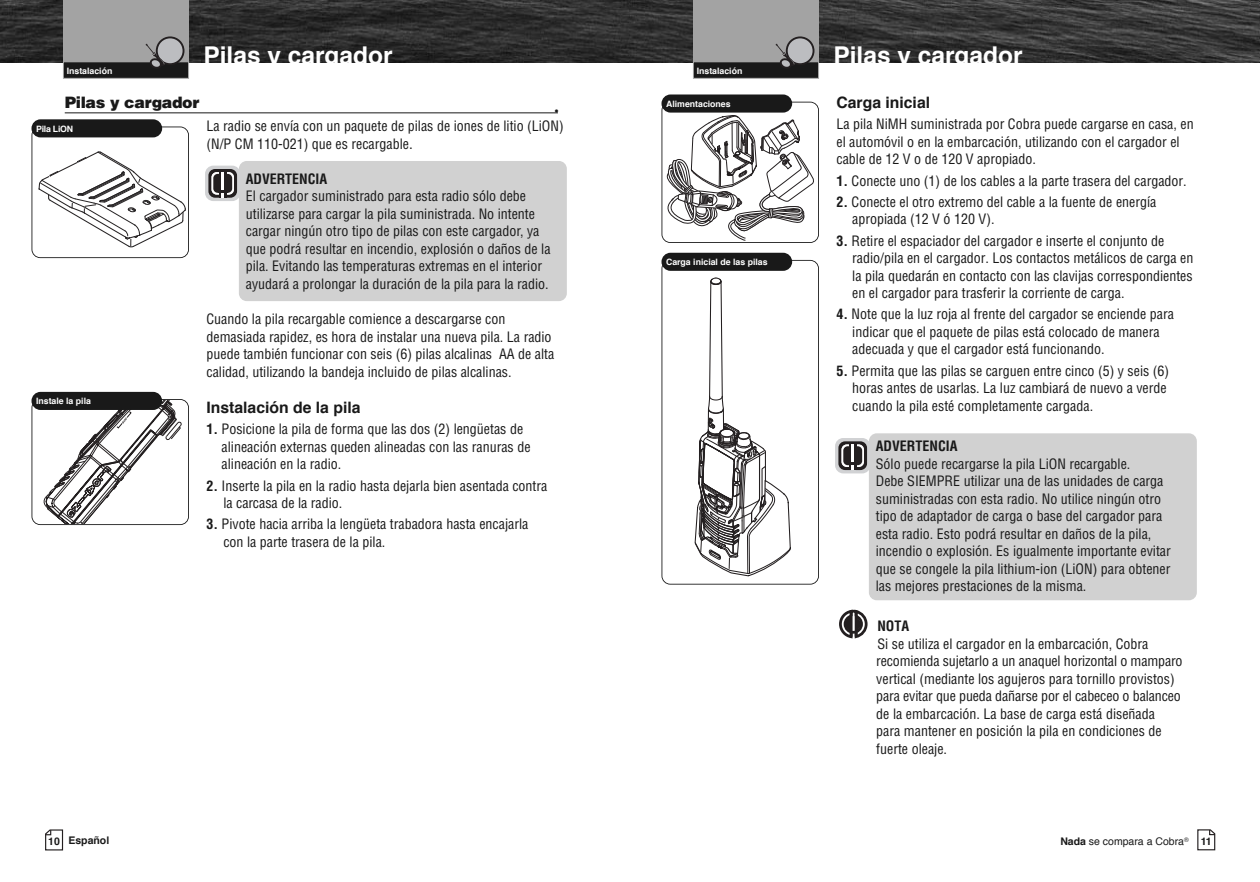
<style>
.page{position:relative;width:1260px;height:882px;background:#fff}
.page>*{position:absolute;margin:0;border:0;box-sizing:border-box;transform-origin:0 0}
.t1{font:700 24.5px "Helvetica";color:#fff}
.t2{font:700 15.75px "Helvetica";color:#191919}
.t3{font:900 15.75px "Helvetica LT Std";letter-spacing:-.02em;color:#191919}
.t4{font:condensed 14px/17.5px "Helvetica LT Std";color:#191919}
.t5{font:700 condensed 14px "Helvetica LT Std";color:#191919}
.t6{font:700 14px "Helvetica";color:#191919}
.t7{font:10.5px "Helvetica";color:#191919}
.t8{font:700 10.5px "Helvetica";color:#191919}
.t9{font:700 8.75px "Helvetica";color:#fff}
.t10{font:700 8.75px "Helvetica";letter-spacing:-.025em;color:#fff}
.t11{font:6.3px "Helvetica";color:#191919}
.s1{font-size:14.88px}
.s2{font-weight:700}
</style>
<div class="page">
<img style="left:630px;top:0;width:630px;height:63px">
<div style="left:693px;top:0;width:126px;height:63px;background:#a3a3a3"></div>
<div style="left:694px;top:62px;width:124px;height:16px;background:#191919"></div>
<div style="left:693px;top:61px;width:126px;height:18px;border:1px solid #a3a3a3"></div>
<div style="left:787px;top:37px;width:27px;height:27px;background:#bcbdc0;border-radius:50%"></div>
<div style="left:786px;top:36px;width:28px;height:29px;border:2px solid #231f20;border-radius:50%"></div>
<svg style="left:775px;top:44px;width:22px;height:23px"></svg>
<div style="left:869px;top:433px;width:328px;height:167px;background:#d1d1d1;border-radius:8px"></div>
<div style="left:835px;top:438px;width:35px;height:35px;background:#d1d2d4;border-radius:8px"></div>
<svg style="left:838px;top:441px;width:29px;height:29px"></svg>
<svg style="left:1197px;top:829px;width:18px;height:21px"></svg>
<svg style="left:839px;top:609px;width:29px;height:30px"></svg>
<svg style="left:662px;top:115px;width:152px;height:126px"></svg>
<div style="left:662px;top:102px;width:157px;height:141px;border:2px solid #191919;border-radius:9px"></div>
<div style="left:662px;top:94px;width:130px;height:19px;background:#191919;border-radius:9px"></div>
<svg style="left:695px;top:278px;width:96px;height:298px"></svg>
<div style="left:662px;top:260px;width:157px;height:325px;border:2px solid #191919;border-radius:9px"></div>
<div style="left:662px;top:253px;width:130px;height:18px;background:#191919;border-radius:9px"></div>
<svg style="left:0;top:0;width:630px;height:63px;background:#2c2c2c"></svg>
<div style="left:63px;top:0;width:126px;height:63px;background:#a3a3a3"></div>
<div style="left:64px;top:62px;width:124px;height:16px;background:#191919"></div>
<div style="left:63px;top:61px;width:126px;height:18px;border:1px solid #a3a3a3"></div>
<div style="left:157px;top:37px;width:27px;height:27px;background:#bcbdc0;border-radius:50%"></div>
<div style="left:156px;top:36px;width:28px;height:29px;border:2px solid #231f20;border-radius:50%"></div>
<svg style="left:145px;top:44px;width:22px;height:23px"></svg>
<div style="left:239px;top:161px;width:328px;height:140px;background:#d1d1d1;border-radius:8px"></div>
<div style="left:205px;top:166px;width:35px;height:35px;background:#d1d2d4;border-radius:8px"></div>
<svg style="left:208px;top:169px;width:29px;height:29px"></svg>
<svg style="left:45px;top:829px;width:19px;height:21px"></svg>
<hr style="left:65px;top:112px;width:493px;height:1px;background:#191919">
<svg style="left:44px;top:400px;width:144px;height:124px"></svg>
<div style="left:32px;top:399px;width:157px;height:126px;border:2px solid #191919;border-radius:9px"></div>
<div style="left:32px;top:392px;width:130px;height:18px;background:#191919;border-radius:9px"></div>
<svg style="left:39px;top:151px;width:147px;height:96px"></svg>
<div style="left:32px;top:127px;width:157px;height:131px;border:2px solid #191919;border-radius:9px"></div>
<div style="left:32px;top:119px;width:130px;height:18px;background:#191919;border-radius:9px"></div>
<p class="t9" style="left:67px;top:67px;width:47px">Instalación</p>
<h1 class="t1" style="left:203px;top:46px;width:191px">Pilas y cargador</h1>
<p class="t3" style="left:65px;top:96px;width:136px">Pilas y cargador</p>
<p class="t6" style="left:554px;top:106px;width:6px">•</p>
<p class="t4" style="left:206px;top:119px;width:359px">La radio se envía con un paquete de pilas de iones de litio (LiON) (N/P CM 110-021) que es recargable<span class="s1">.</span></p>
<p class="t5" style="left:246px;top:173px;width:83px">ADVERTENCIA</p>
<p class="t4" style="left:246px;top:189px;width:306px">El cargador suministrado para esta radio sólo debe utilizarse para cargar la pila suministrada. No intente cargar ningún otro tipo de pilas con este cargador, ya que podrá resultar en incendio, explosión o daños de la pila. Evitando las temperaturas extremas en el interior ayudará a prolongar la duración de la pila para la radio.</p>
<p class="t4" style="left:206px;top:311px;width:349px">Cuando la pila recargable comience a descargarse con demasiada rapidez, es hora de instalar una nueva pila. La radio puede también funcionar con seis (6) pilas alcalinas AA de alta calidad, utilizando la bandeja incluido de pilas alcalinas.</p>
<p class="t2" style="left:206px;top:401px;width:156px">Instalación de la pila</p>
<p class="t4" style="left:222px;top:422px;width:310px;text-indent:-15px"><span class="s2">1.</span> Posicione la pila de forma que las dos (2) lengüetas de alineación externas queden alineadas con las ranuras de alineación en la radio.</p>
<p class="t4" style="left:223px;top:478px;width:326px;text-indent:-17px"><span class="s2">2.</span> Inserte la pila en la radio hasta dejarla bien asentada contra la carcasa de la radio.</p>
<p class="t4" style="left:223px;top:517px;width:306px;text-indent:-17px"><span class="s2">3.</span> Pivote hacia arriba la lengüeta trabadora hasta encajarla con la parte trasera de la pila.</p>
<p class="t10" style="left:36px;top:125px;width:39px">Pila LiON</p>
<p class="t9" style="left:36px;top:398px;width:56px">Instale la pila</p>
<p class="t8" style="left:48px;top:836px;width:62px">10 Español</p>
<p class="t9" style="left:697px;top:67px;width:47px">Instalación</p>
<p class="t9" style="left:666px;top:100px;width:66px">Alimentaciones</p>
<p class="t9" style="left:666px;top:259px;width:103px">Carga inicial de las pilas</p>
<h1 class="t1" style="left:833px;top:46px;width:191px">Pilas y cargador</h1>
<p class="t2" style="left:836px;top:96px;width:95px">Carga inicial</p>
<p class="t4" style="left:836px;top:117px;width:359px">La pila NiMH suministrada por Cobra puede cargarse en casa, en el automóvil o en la embarcación, utilizando con el cargador el cable de 12 V o de 120 V apropiado.</p>
<p class="t4" style="left:836px;top:173px;width:352px"><span class="s2">1.</span> Conecte uno (1) de los cables a la parte trasera del cargador.</p>
<p class="t4" style="left:852px;top:194px;width:306px;text-indent:-16px"><span class="s2">2.</span> Conecte el otro extremo del cable a la fuente de energía apropiada (12 V ó 120 V).</p>
<p class="t4" style="left:852px;top:233px;width:343px;text-indent:-16px"><span class="s2">3.</span> Retire el espaciador del cargador e inserte el conjunto de radio/pila en el cargador. Los contactos metálicos de carga en la pila quedarán en contacto con las clavijas correspondientes en el cargador para trasferir la corriente de carga.</p>
<p class="t4" style="left:852px;top:307px;width:323px;text-indent:-16px"><span class="s2">4.</span> Note que la luz roja al frente del cargador se enciende para indicar que el paquete de pilas está colocado de manera adecuada y que el cargador está funcionando.</p>
<p class="t4" style="left:852px;top:363px;width:318px;text-indent:-16px"><span class="s2">5.</span> Permita que las pilas se carguen entre cinco (5) y seis (6) horas antes de usarlas. La luz cambiará de nuevo a verde cuando la pila esté completamente cargada.</p>
<p class="t5" style="left:876px;top:441px;width:83px">ADVERTENCIA</p>
<p class="t4" style="left:876px;top:456px;width:297px">Sólo puede recargarse la pila LiON recargable.<br>Debe SIEMPRE utilizar una de las unidades de carga suministradas con esta radio. No utilice ningún otro tipo de adaptador de carga o base del cargador para esta radio. Esto podrá resultar en daños de la pila, incendio o explosión. Es igualmente importante evitar que se congele la pila lithium-ion (LiON) para obtener las mejores prestaciones de la misma.</p>
<p class="t5" style="left:877px;top:621px;width:33px">NOTA</p>
<p class="t4" style="left:876px;top:636px;width:308px">Si se utiliza el cargador en la embarcación, Cobra recomienda sujetarlo a un anaquel horizontal o mamparo vertical (mediante los agujeros para tornillo provistos) para evitar que pueda dañarse por el cabeceo o balanceo de la embarcación. La base de carga está diseñada<br>para mantener en posición la pila en condiciones de fuerte oleaje.</p>
<p class="t7" style="left:1060px;top:837px;width:125px"><span class="s2">Nada</span> se compara a Cobra</p>
<p class="t8" style="left:1201px;top:837px;width:13px">11</p>
<p class="t11" style="left:1184px;top:837px;width:6px">®</p>
</div>
